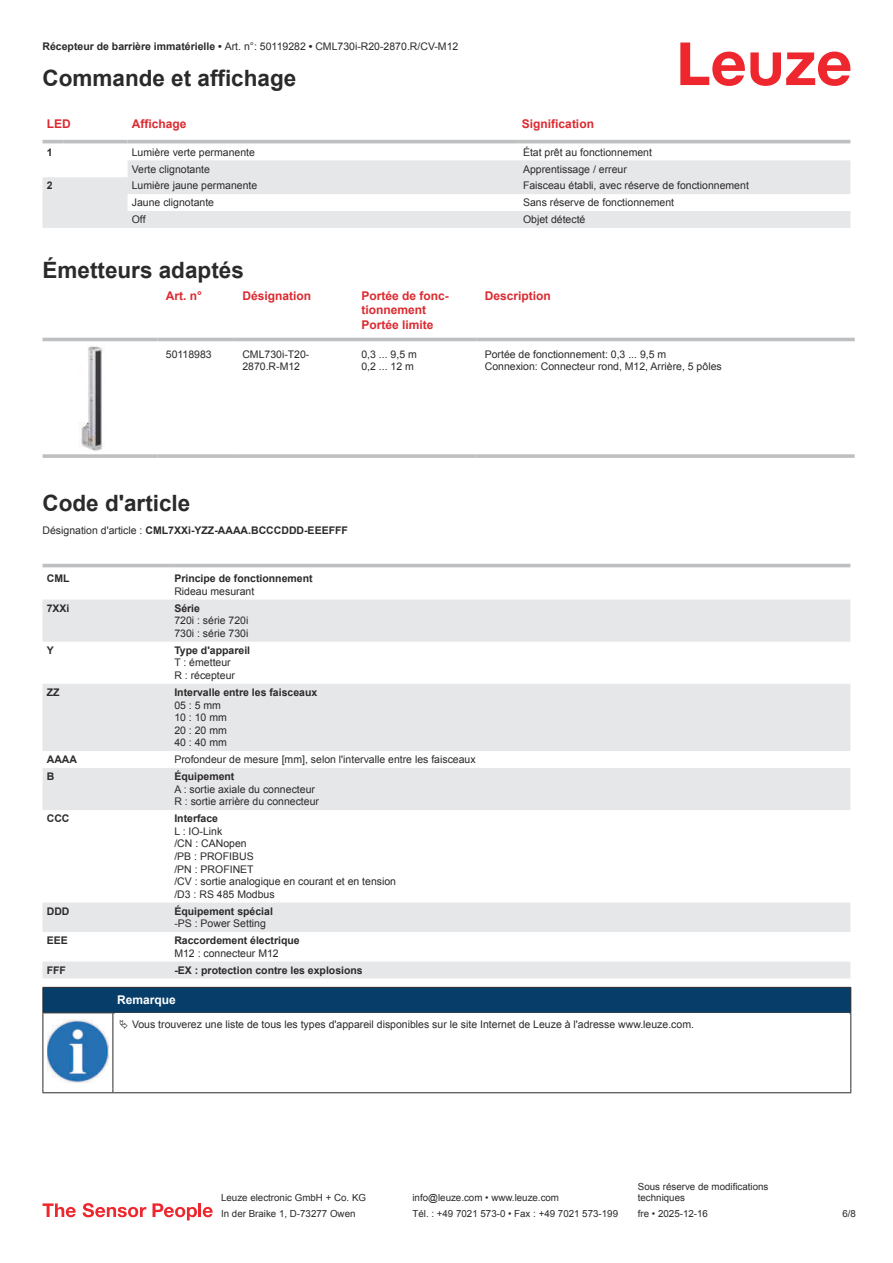
<style>
.page{position:relative;width:893px;height:1263px;background:#fff}
.page>*{position:absolute;margin:0;border:0;box-sizing:border-box;transform-origin:0 0}
.t1{font:700 22.5px "Arial";color:#2b292a}
.t2{font:700 12px/14.4px "Arial";color:#db2a30}
.t3{font:700 12px "Arial";color:#fff}
.t4{font:10.5px/12.6px "Arial";color:#2b292a}
.t5{font:700 10.5px "Arial";color:#2b292a}
.t6{font:9.75px/11.7px "Arial";color:#2b292a}
.s1{font-weight:700}
.s2{font-weight:400}
</style>
<div class="page">
<svg style="left:680px;top:43px;width:170px;height:43px"></svg>
<svg style="left:43px;top:143px;width:807px;height:1px"></svg>
<svg style="left:43px;top:160px;width:807px;height:68px;fill:#e6e7e9"></svg>
<hr style="left:43px;top:140px;width:21px;height:3px;background:#bdbfc1">
<hr style="left:64px;top:140px;width:64px;height:3px;background:#bdbfc1">
<hr style="left:128px;top:140px;width:391px;height:3px;background:#bdbfc1">
<hr style="left:519px;top:140px;width:331px;height:3px;background:#bdbfc1">
<svg style="left:43px;top:337px;width:812px;height:11px"></svg>
<hr style="left:43px;top:338px;width:114px;height:3px;background:#bdbfc1">
<hr style="left:157px;top:338px;width:77px;height:3px;background:#bdbfc1">
<hr style="left:234px;top:338px;width:119px;height:3px;background:#bdbfc1">
<hr style="left:353px;top:338px;width:123px;height:3px;background:#bdbfc1">
<hr style="left:476px;top:338px;width:379px;height:3px;background:#bdbfc1">
<svg style="left:43px;top:454px;width:114px;height:4px"></svg>
<hr style="left:157px;top:454px;width:77px;height:4px;background:#c5c6c8">
<svg style="left:234px;top:454px;width:119px;height:4px"></svg>
<svg style="left:353px;top:454px;width:123px;height:4px"></svg>
<hr style="left:476px;top:454px;width:379px;height:4px;background:#c5c6c8">
<img style="left:79px;top:345px;width:25px;height:106px">
<div style="left:43px;top:563px;width:807px;height:5px;background:#ececed"></div>
<svg style="left:43px;top:599px;width:807px;height:379px;fill:#e6e7e9"></svg>
<hr style="left:43px;top:564px;width:127px;height:3px;background:#bdbfc1">
<hr style="left:170px;top:564px;width:680px;height:3px;background:#bdbfc1">
<svg style="left:43px;top:1203px;width:33px;height:14px"></svg>
<svg style="left:83px;top:1203px;width:63px;height:14px"></svg>
<svg style="left:153px;top:1203px;width:44px;height:17px"></svg>
<hr style="left:198px;top:1203px;width:3px;height:14px;background:#ed272d">
<svg style="left:203px;top:1207px;width:10px;height:10px"></svg>
<div style="left:43px;top:987px;width:808px;height:26px;background:#063d69"></div>
<hr style="left:113px;top:1012px;width:738px;height:1px;background:#2b292a">
<hr style="left:43px;top:1013px;width:1px;height:75px;background:#2b292a">
<hr style="left:113px;top:1013px;width:1px;height:75px;background:#2b292a">
<hr style="left:850px;top:1013px;width:1px;height:75px;background:#2b292a">
<hr style="left:43px;top:1092px;width:70px;height:1px;background:#2b292a">
<hr style="left:113px;top:1092px;width:738px;height:1px;background:#2b292a">
<img style="left:47px;top:1019px;width:61px;height:63px">
<p class="t4" style="left:43px;top:41px;width:417px"><span class="s1">Récepteur de barrière immatérielle •</span> Art. n°: 50119282 <span class="s1">•</span> CML730i-R20-2870.R/CV-M12</p>
<h1 class="t1" style="left:43px;top:70px;width:255px">Commande et affichage</h1>
<p class="t2" style="left:47px;top:117px;width:25px">LED</p>
<p class="t2" style="left:132px;top:117px;width:56px">Affichage</p>
<p class="t2" style="left:522px;top:117px;width:74px">Signification</p>
<p class="t5" style="left:47px;top:148px;width:7px">1</p>
<p class="t4" style="left:132px;top:147px;width:125px">Lumière verte permanente</p>
<p class="t4" style="left:523px;top:147px;width:130px">État prêt au fonctionnement</p>
<p class="t4" style="left:132px;top:163px;width:80px">Verte clignotante</p>
<p class="t4" style="left:523px;top:163px;width:105px">Apprentissage / erreur</p>
<p class="t5" style="left:47px;top:182px;width:7px">2</p>
<p class="t4" style="left:132px;top:180px;width:127px">Lumière jaune permanente</p>
<p class="t4" style="left:523px;top:180px;width:227px">Faisceau établi, avec réserve de fonctionnement</p>
<p class="t4" style="left:132px;top:197px;width:84px">Jaune clignotante</p>
<p class="t4" style="left:523px;top:197px;width:153px">Sans réserve de fonctionnement</p>
<p class="t4" style="left:132px;top:214px;width:15px">Off</p>
<p class="t4" style="left:523px;top:214px;width:64px">Objet détecté</p>
<h1 class="t1" style="left:43px;top:262px;width:203px">Émetteurs adaptés</h1>
<p class="t2" style="left:166px;top:290px;width:38px">Art. n°</p>
<p class="t2" style="left:242px;top:290px;width:70px">Désignation</p>
<p class="t2" style="left:361px;top:290px;width:89px">Portée de fonc&shy;tionnement<br>Portée limite</p>
<p class="t2" style="left:485px;top:290px;width:68px">Description</p>
<p class="t4" style="left:166px;top:349px;width:47px">50118983</p>
<p class="t4" style="left:242px;top:349px;width:69px">CML730i-T20-<br>2870.R-M12</p>
<p class="t4" style="left:361px;top:349px;width:57px">0,3 ... 9,5 m<br>0,2 ... 12 m</p>
<p class="t4" style="left:485px;top:349px;width:238px">Portée de fonctionnement: 0,3 ... 9,5 m<br>Connexion: Connecteur rond, M12, Arrière, 5 pôles</p>
<h1 class="t1" style="left:43px;top:494px;width:149px">Code d'article</h1>
<p class="t5" style="left:43px;top:526px;width:307px"><span class="s2">Désignation d'article :</span> CML7XXi-YZZ-AAAA.BCCCDDD-EEEFFF</p>
<p class="t5" style="left:47px;top:575px;width:24px">CML</p>
<p class="t5" style="left:174px;top:575px;width:140px">Principe de fonctionnement</p>
<p class="t4" style="left:174px;top:586px;width:81px">Rideau mesurant</p>
<p class="t5" style="left:47px;top:604px;width:24px">7XXi</p>
<p class="t5" style="left:174px;top:604px;width:27px">Série</p>
<p class="t4" style="left:174px;top:615px;width:76px">720i : série 720i<br>730i : série 730i</p>
<p class="t5" style="left:47px;top:646px;width:9px">Y</p>
<p class="t5" style="left:174px;top:646px;width:77px">Type d'appareil</p>
<p class="t4" style="left:174px;top:657px;width:62px">T : émetteur<br>R : récepteur</p>
<p class="t5" style="left:47px;top:688px;width:14px">ZZ</p>
<p class="t5" style="left:174px;top:688px;width:144px">Intervalle entre les faisceaux</p>
<p class="t4" style="left:174px;top:699px;width:54px">05 : 5 mm<br>10 : 10 mm<br>20 : 20 mm<br>40 : 40 mm</p>
<p class="t5" style="left:47px;top:756px;width:32px">AAAA</p>
<p class="t4" style="left:174px;top:754px;width:303px">Profondeur de mesure [mm], selon l'intervalle entre les faisceaux</p>
<p class="t5" style="left:47px;top:772px;width:9px">B</p>
<p class="t5" style="left:174px;top:772px;width:62px">Équipement</p>
<p class="t4" style="left:174px;top:784px;width:146px">A : sortie axiale du connecteur<br>R : sortie arrière du connecteur</p>
<p class="t5" style="left:47px;top:815px;width:24px">CCC</p>
<p class="t5" style="left:174px;top:815px;width:45px">Interface</p>
<p class="t4" style="left:174px;top:826px;width:223px">L : IO-Link<br>/CN : CANopen<br>/PB : PROFIBUS<br>/PN : PROFINET<br>/CV : sortie analogique en courant et en tension /D3 : RS 485 Modbus</p>
<p class="t5" style="left:47px;top:907px;width:24px">DDD</p>
<p class="t5" style="left:174px;top:907px;width:100px">Équipement spécial</p>
<p class="t4" style="left:174px;top:918px;width:93px">-PS : Power Setting</p>
<p class="t5" style="left:47px;top:936px;width:23px">EEE</p>
<p class="t5" style="left:174px;top:936px;width:127px">Raccordement électrique</p>
<p class="t4" style="left:174px;top:948px;width:106px">M12 : connecteur M12</p>
<p class="t5" style="left:47px;top:966px;width:21px">FFF</p>
<p class="t5" style="left:174px;top:966px;width:190px">-EX : protection contre les explosions</p>
<p class="t3" style="left:117px;top:995px;width:60px">Remarque</p>
<p class="t4" style="left:132px;top:1018px;width:563px">Vous trouverez une liste de tous les types d'appareil disponibles sur le site Internet de Leuze à l'adresse www.leuze.com.</p>
<p class="t6" style="left:221px;top:1193px;width:146px">Leuze electronic GmbH + Co. KG</p>
<p class="t6" style="left:412px;top:1193px;width:148px">info@leuze.com • www.leuze.com</p>
<p class="t6" style="left:638px;top:1181px;width:132px">Sous réserve de modifications techniques</p>
<p class="t6" style="left:221px;top:1209px;width:136px">In der Braike 1, D-73277 Owen</p>
<p class="t6" style="left:412px;top:1209px;width:207px">Tél. : +49 7021 573-0 • Fax : +49 7021 573-199</p>
<p class="t6" style="left:638px;top:1209px;width:72px">fre • 2025-12-16</p>
<p class="t6" style="left:842px;top:1209px;width:15px">6 /8</p>
</div>
